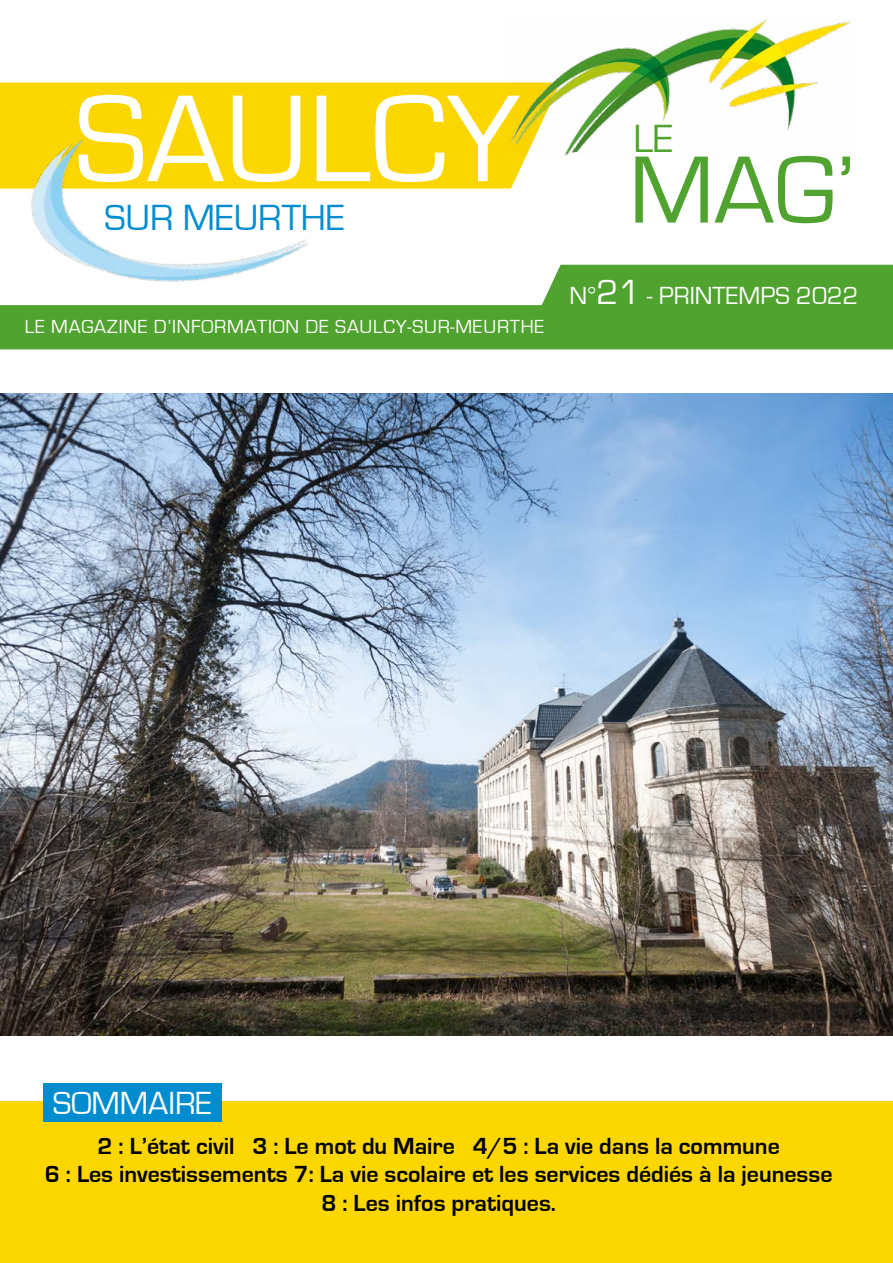
<style>
.page{position:relative;width:893px;height:1263px;background:#fff}
.page>*{position:absolute;margin:0;border:0;box-sizing:border-box;transform-origin:0 0}
.t1{font:128.1px "Eurostile";color:#fff}
.t2{font:99px "Eurostile";color:#50a32e}
.t3{font:40.5px "Eurostile";color:#50a32e}
.t4{font:37.5px "Eurostile";color:#008dd0}
.t5{font:33px "Eurostile";color:#fff}
.t6{font:25.5px "Eurostile";color:#fff}
.t7{font:700 24px/28.8px "Eurostile";color:#000;text-align:center}
.t8{font:19.5px "Eurostile";letter-spacing:.04em;color:#fff}
.s1{font-size:36px}
</style>
<div class="page">
<div style="left:338px;top:83px;width:189px;height:106px;background:#fbd600"></div>
<img style="left:508px;top:20px;width:343px;height:135px">
<div style="left:0;top:305px;width:893px;height:44px;background:#50a32e"></div>
<svg style="left:523px;top:265px;width:370px;height:41px;background:#5da93d"></svg>
<div style="left:0;top:1101px;width:893px;height:162px;background:#fbd600"></div>
<div style="left:43px;top:1083px;width:178px;height:38px;background:#008dd0"></div>
<img style="left:0;top:82px;width:338px;height:268px">
<img style="left:0;top:393px;width:893px;height:642px">
<h1 class="t1" style="left:75px;top:70px;width:446px">SAULCY</h1>
<h3 class="t4" style="left:105px;top:197px;width:242px">SUR MEURTHE</h3>
<p class="t8" style="left:25px;top:316px;width:521px">LE MAGAZINE D’INFORMATION DE SAULCY-SUR-MEURTHE</p>
<h3 class="t3" style="left:633px;top:117px;width:41px">LE</h3>
<h2 class="t2" style="left:629px;top:137px;width:228px">MAG’</h2>
<p class="t6" style="left:569px;top:282px;width:291px">N°<span class="s1">21</span> - PRINTEMPS 2022</p>
<h3 class="t5" style="left:53px;top:1085px;width:161px">SOMMAIRE</h3>
<p class="t7" style="left:45px;top:1132px;width:789px">2 : L’état civil 3 : Le mot du Maire 4/5 : La vie dans la commune<br>6 : Les investissements 7: La vie scolaire et les services dédiés à la jeunesse<br>8 : Les infos pratiques.</p>
</div>
